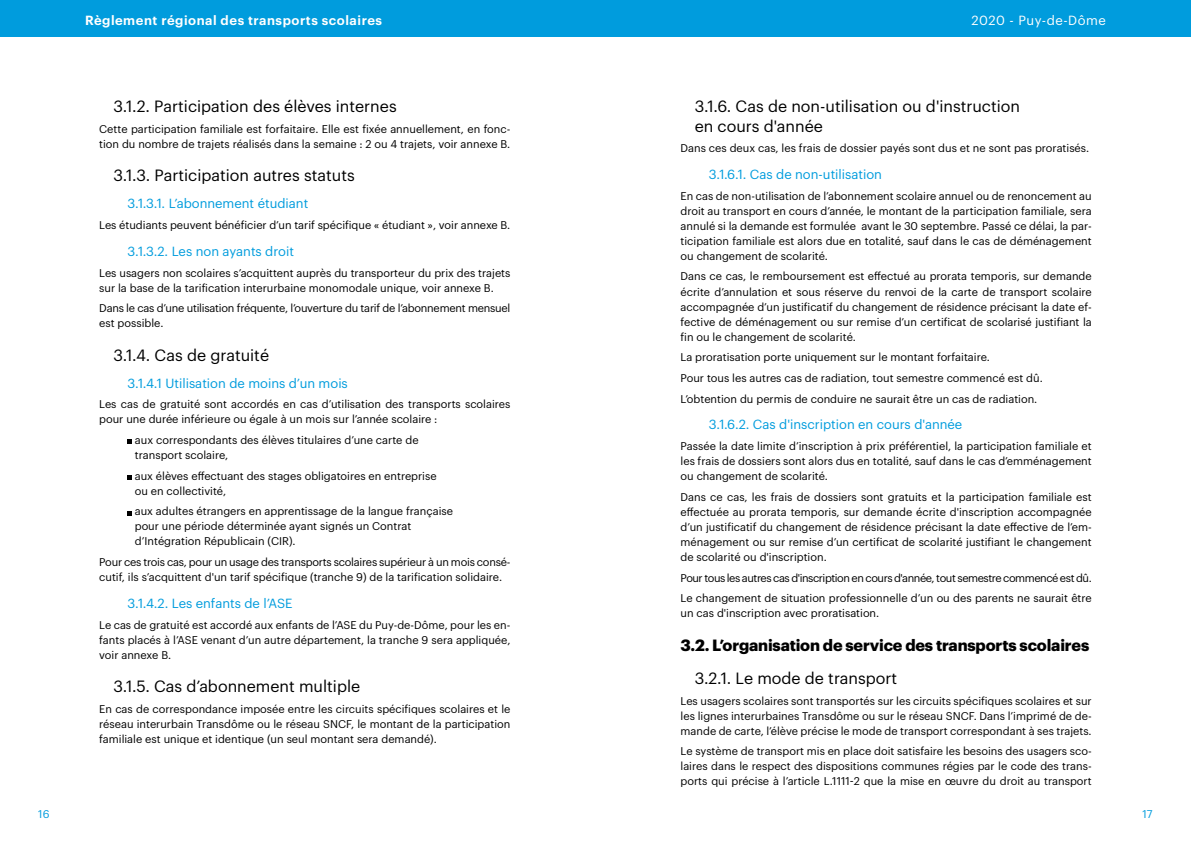
<style>
.page{position:relative;width:1191px;height:842px;background:#fff}
.page>*{position:absolute;margin:0;border:0;box-sizing:border-box;transform-origin:0 0}
.t1{font:16px/19.2px "Graphik";color:#000}
.t2{font:700 16px "Graphik";letter-spacing:-.01em;color:#000}
.t3{font:13px "Graphik";color:#009cdd}
.t4{font:600 13px "Graphik";letter-spacing:.04em;color:#fff}
.t5{font:13px "Graphik";letter-spacing:.04em;color:#fff}
.t6{font:11px/15px "Graphik";color:#000}
.t7{font:11px/20.7px "Graphik";letter-spacing:-.035em;color:#000}
.t8{font:11px/15px "Graphik";letter-spacing:-.02em;color:#000}
.t9{font:11px "Graphik";color:#009cdd}
</style>
<div class="page">
<div style="left:0;top:0;width:595px;height:37px;background:#009cdd"></div>
<div style="left:595px;top:0;width:596px;height:37px;background:#009cdd"></div>
<svg style="left:128px;top:440px;width:4px;height:4px"></svg>
<svg style="left:128px;top:475px;width:4px;height:5px"></svg>
<svg style="left:128px;top:511px;width:4px;height:4px"></svg>
<p class="t4" style="left:85px;top:10px;width:298px">Règlement régional des transports scolaires</p>
<p class="t5" style="left:971px;top:11px;width:136px">2020 - Puy-de-Dôme</p>
<h1 class="t1" style="left:113px;top:96px;width:285px">3.1.2. Participation des élèves internes</h1>
<p class="t6" style="left:99px;top:121px;width:413px">Cette participation familiale est forfaitaire. Elle est fixée annuellement, en fonc&shy;tion du nombre de trajets réalisés dans la semaine : 2 ou 4 trajets, voir annexe B.</p>
<h1 class="t1" style="left:113px;top:165px;width:243px">3.1.3. Participation autres statuts</h1>
<p class="t3" style="left:128px;top:194px;width:182px">3.1.3.1. L’abonnement étudiant</p>
<p class="t6" style="left:99px;top:217px;width:413px">Les étudiants peuvent bénéficier d’un tarif spécifique « étudiant », voir annexe B.</p>
<p class="t3" style="left:128px;top:241px;width:168px">3.1.3.2. Les non ayants droit</p>
<p class="t6" style="left:99px;top:264px;width:413px">Les usagers non scolaires s’acquittent auprès du transporteur du prix des trajets sur la base de la tarification interurbaine monomodale unique, voir annexe B.</p>
<p class="t8" style="left:99px;top:300px;width:413px">Dans le cas d’une utilisation fréquente, l’ouverture du tarif de l’abonnement mensuel est possible.</p>
<h1 class="t1" style="left:113px;top:344px;width:157px">3.1.4. Cas de gratuité</h1>
<p class="t3" style="left:128px;top:373px;width:222px">3.1.4.1 Utilisation de moins d’un mois</p>
<p class="t6" style="left:99px;top:396px;width:413px">Les cas de gratuité sont accordés en cas d’utilisation des transports scolaires pour une durée inférieure ou égale à un mois sur l’année scolaire :</p>
<p class="t6" style="left:135px;top:431px;width:285px">aux correspondants des élèves titulaires d’une carte de transport scolaire,</p>
<p class="t6" style="left:135px;top:467px;width:303px">aux élèves effectuant des stages obligatoires en entreprise ou en collectivité,</p>
<p class="t6" style="left:135px;top:503px;width:320px">aux adultes étrangers en apprentissage de la langue française pour une période déterminée ayant signés un Contrat d’Intégration Républicain (CIR).</p>
<p class="t6" style="left:99px;top:553px;width:413px">Pour ces trois cas, pour un usage des transports scolaires supérieur à un mois consé&shy;cutif, ils s’acquittent d'un tarif spécifique (tranche 9) de la tarification solidaire.</p>
<p class="t3" style="left:128px;top:593px;width:166px">3.1.4.2. Les enfants de l’ASE</p>
<p class="t6" style="left:99px;top:616px;width:413px;text-align:justify">Le cas de gratuité est accordé aux enfants de l’ASE du Puy-de-Dôme, pour les en&shy;fants placés à l’ASE venant d’un autre département, la tranche 9 sera appliquée, voir annexe B.</p>
<h1 class="t1" style="left:113px;top:675px;width:248px">3.1.5. Cas d’abonnement multiple</h1>
<p class="t6" style="left:99px;top:700px;width:413px;text-align:justify">En cas de correspondance imposée entre les circuits spécifiques scolaires et le réseau interurbain Transdôme ou le réseau SNCF, le montant de la participation familiale est unique et identique (un seul montant sera demandé).</p>
<h1 class="t1" style="left:694px;top:96px;width:327px">3.1.6. Cas de non-utilisation ou d'instruction en cours d'année</h1>
<p class="t6" style="left:680px;top:140px;width:410px">Dans ces deux cas, les frais de dossier payés sont dus et ne sont pas proratisés.</p>
<p class="t3" style="left:709px;top:165px;width:175px">3.1.6.1. Cas de non-utilisation</p>
<p class="t6" style="left:680px;top:187px;width:413px;text-align:justify">En cas de non-utilisation de l’abonnement scolaire annuel ou de renoncement au droit au transport en cours d’année, le montant de la participation familiale, sera annulé si la demande est formulée avant le 30 septembre. Passé ce délai, la par&shy;ticipation familiale est alors due en totalité, sauf dans le cas de déménagement ou changement de scolarité.</p>
<p class="t6" style="left:680px;top:268px;width:413px;text-align:justify">Dans ce cas, le remboursement est effectué au prorata temporis, sur demande écrite d’annulation et sous réserve du renvoi de la carte de transport scolaire accompagnée d’un justificatif du changement de résidence précisant la date ef&shy;fective de déménagement ou sur remise d’un certificat de scolarisé justifiant la fin ou le changement de scolarité.</p>
<p class="t6" style="left:680px;top:346px;width:364px;line-height:20.7px">La proratisation porte uniquement sur le montant forfaitaire.<br>Pour tous les autres cas de radiation, tout semestre commencé est dû.<br>L’obtention du permis de conduire ne saurait être un cas de radiation.</p>
<p class="t3" style="left:709px;top:415px;width:255px">3.1.6.2. Cas d'inscription en cours d'année</p>
<p class="t6" style="left:680px;top:438px;width:413px;text-align:justify">Passée la date limite d’inscription à prix préférentiel, la participation familiale et les frais de dossiers sont alors dus en totalité, sauf dans le cas d’emménagement ou changement de scolarité.</p>
<p class="t6" style="left:680px;top:488px;width:413px;text-align:justify">Dans ce cas, les frais de dossiers sont gratuits et la participation familiale est effectuée au prorata temporis, sur demande écrite d'inscription accompagnée d’un justificatif du changement de résidence précisant la date effective de l’em&shy;ménagement ou sur remise d’un certificat de scolarité justifiant le changement de scolarité ou d'inscription.</p>
<p class="t7" style="left:680px;top:566px;width:413px">Pour tous les autres cas d'inscription en cours d'année, tout semestre commencé est dû.<br>Le changement de situation professionnelle d’un ou des parents ne saurait être</p>
<p class="t6" style="left:680px;top:605px;width:200px">un cas d'inscription avec proratisation.</p>
<h1 class="t2" style="left:680px;top:632px;width:410px">3.2. L’organisation de service des transports scolaires</h1>
<h1 class="t1" style="left:694px;top:667px;width:204px">3.2.1. Le mode de transport</h1>
<p class="t6" style="left:680px;top:692px;width:413px;text-align:justify">Les usagers scolaires sont transportés sur les circuits spécifiques scolaires et sur les lignes interurbaines Transdôme ou sur le réseau SNCF. Dans l’imprimé de de&shy;mande de carte, l’élève précise le mode de transport correspondant à ses trajets.</p>
<p class="t6" style="left:680px;top:743px;width:413px;text-align:justify">Le système de transport mis en place doit satisfaire les besoins des usagers sco&shy;laires dans le respect des dispositions communes régies par le code des trans&shy;ports qui précise à l’article L.1111-2 que la mise en œuvre du droit au transport</p>
<p class="t9" style="left:38px;top:805px;width:13px">16</p>
<p class="t9" style="left:1142px;top:805px;width:12px">17</p>
</div>
